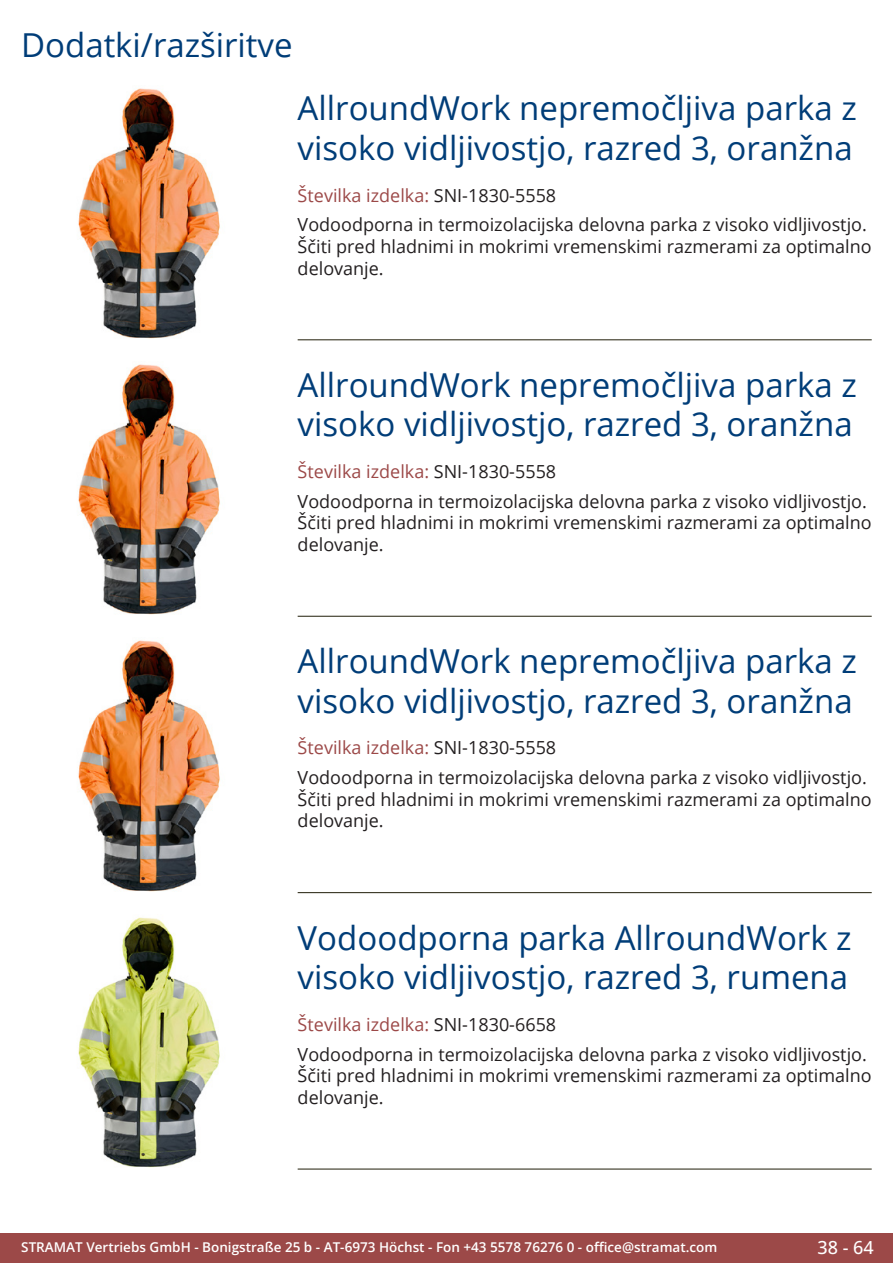
<style>
.page{position:relative;width:893px;height:1263px;background:#fff}
.page>*{position:absolute;margin:0;border:0;box-sizing:border-box;transform-origin:0 0}
.Produkttitel{font:33px/39.6px "Open Sans";color:#003d78}
.RastTitel{font:33px "Open Sans";color:#003d78}
.Beschreibung_Text{font:18px/21.6px "Open Sans";color:#231f20}
.TechDaten_Überschrif{font:18px "Open Sans";color:#9c4948}
.t1{font:500 18px "Open Sans";color:#fff}
.t2{font:600 13.5px "Open Sans";color:#fff}
.s1{color:#231f20}
</style>
<div class="page">
<div style="left:0;top:1233px;width:893px;height:30px;background:#9c4948"></div>
<hr style="left:298px;top:340px;width:574px;height:1px;background:#201d08">
<hr style="left:298px;top:616px;width:574px;height:1px;background:#201d08">
<hr style="left:298px;top:892px;width:574px;height:1px;background:#201d08">
<hr style="left:298px;top:1169px;width:574px;height:1px;background:#201d08">
<img style="left:78px;top:88px;width:142px;height:251px">
<img style="left:78px;top:364px;width:142px;height:251px">
<img style="left:78px;top:640px;width:142px;height:252px">
<img style="left:78px;top:917px;width:142px;height:251px">
<p class="RastTitel" style="left:21px;top:22px;width:273px">Dodatki/razširitve</p>
<p class="Produkttitel" style="left:298px;top:88px;width:561px">AllroundWork nepremočljiva parka z visoko vidljivostjo, razred 3, oranžna</p>
<p class="TechDaten_Überschrif" style="left:298px;top:183px;width:260px">Številka izdelka: <span class="s1">SNI-1830-5558</span></p>
<p class="Beschreibung_Text" style="left:298px;top:214px;width:576px">Vodoodporna in termoizolacijska delovna parka z visoko vidljivostjo.<br>Ščiti pred hladnimi in mokrimi vremenskimi razmerami za optimalno delovanje.</p>
<p class="Produkttitel" style="left:298px;top:364px;width:561px">AllroundWork nepremočljiva parka z visoko vidljivostjo, razred 3, oranžna</p>
<p class="TechDaten_Überschrif" style="left:298px;top:459px;width:260px">Številka izdelka: <span class="s1">SNI-1830-5558</span></p>
<p class="Beschreibung_Text" style="left:298px;top:490px;width:576px">Vodoodporna in termoizolacijska delovna parka z visoko vidljivostjo.<br>Ščiti pred hladnimi in mokrimi vremenskimi razmerami za optimalno delovanje.</p>
<p class="Produkttitel" style="left:298px;top:640px;width:561px">AllroundWork nepremočljiva parka z visoko vidljivostjo, razred 3, oranžna</p>
<p class="TechDaten_Überschrif" style="left:298px;top:735px;width:260px">Številka izdelka: <span class="s1">SNI-1830-5558</span></p>
<p class="Beschreibung_Text" style="left:298px;top:766px;width:576px">Vodoodporna in termoizolacijska delovna parka z visoko vidljivostjo.<br>Ščiti pred hladnimi in mokrimi vremenskimi razmerami za optimalno delovanje.</p>
<p class="Produkttitel" style="left:298px;top:917px;width:556px">Vodoodporna parka AllroundWork z visoko vidljivostjo, razred 3, rumena</p>
<p class="TechDaten_Überschrif" style="left:298px;top:1012px;width:260px">Številka izdelka: <span class="s1">SNI-1830-6658</span></p>
<p class="Beschreibung_Text" style="left:298px;top:1043px;width:576px">Vodoodporna in termoizolacijska delovna parka z visoko vidljivostjo.<br>Ščiti pred hladnimi in mokrimi vremenskimi razmerami za optimalno delovanje.</p>
<p class="t2" style="left:21px;top:1238px;width:698px">STRAMAT Vertriebs GmbH - Bonigstraße 25 b - AT-6973 Höchst - Fon +43 5578 76276 0 - office@stramat.com</p>
<p class="t1" style="left:817px;top:1234px;width:58px">38 - 64</p>
</div>
